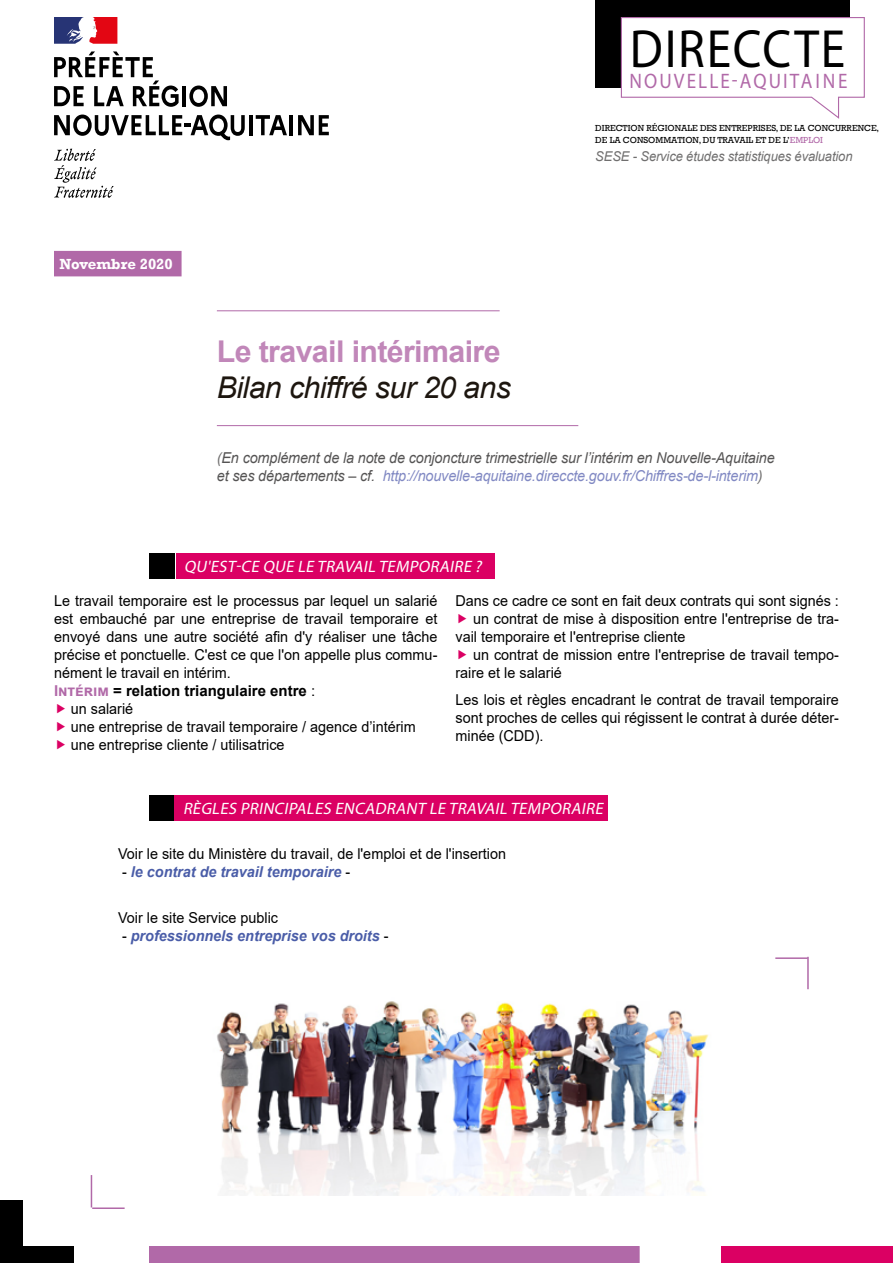
<style>
.page{position:relative;width:893px;height:1263px;background:#fff}
.page>*{position:absolute;margin:0;border:0;box-sizing:border-box;transform-origin:0 0}
.t1{font:54px "Myriad Pro";letter-spacing:.035em;color:#000;scale:.92 1}
.t2{font:700 30px "Arial";letter-spacing:-.02em;color:#c187b9}
.t3{font:italic 30px "Arial";letter-spacing:-.02em;color:#1d160f}
.t4{font:21px "Myriad Pro";letter-spacing:.11em;color:#b169a8;scale:.91 1}
.t5{font:italic 16.5px "Myriad Pro";color:#fff}
.t6{font:15px/18px "Arial";color:#000;text-align:justify;scale:.96 1}
.t7{font:italic 15px/18px "Arial";letter-spacing:-.01em;color:#555454;scale:.96 1}
.t8{font:italic 700 15px "Arial";color:#4a5da8;scale:.96 1}
.t9{font:700 15px "Arial";color:#000}
.t10{font:700 15px "Rockwell";color:#fff}
.t11{font:italic 13.5px "Arial";letter-spacing:-.01em;color:#706f6f;scale:.96 1}
.t12{font:9px/12px "Rockwell";color:#000}
.s1{color:#b169a8}
.s2{color:#706f6f}
.s3{color:#8189c3}
.s4{font-weight:400}
.s5{font-weight:400;font-style:normal;color:#000}
</style>
<div class="page">
<hr style="left:217px;top:310px;width:283px;height:1px;background:#b169a8">
<hr style="left:217px;top:425px;width:361px;height:1px;background:#b169a8">
<img style="left:217px;top:1001px;width:492px;height:195px">
<hr style="left:775px;top:957px;width:33px;height:2px;background:#b169a8">
<hr style="left:807px;top:957px;width:2px;height:32px;background:#b169a8">
<hr style="left:92px;top:1207px;width:33px;height:2px;background:#b169a8">
<hr style="left:91px;top:1175px;width:1px;height:32px;background:#b169a8">
<div style="left:55px;top:251px;width:126px;height:25px;background:#b169a8"></div>
<div style="left:0;top:1200px;width:73px;height:63px;background:#000"></div>
<div style="left:149px;top:1246px;width:491px;height:17px;background:#b169a8"></div>
<div style="left:722px;top:1247px;width:171px;height:16px;background:#db0063"></div>
<div style="left:23px;top:1187px;width:58px;height:59px;background:#fff"></div>
<div style="left:595px;top:0;width:255px;height:88px;background:#000"></div>
<div style="left:620px;top:17px;width:245px;height:102px;background:#fff"></div>
<hr style="left:182px;top:86px;width:4px;height:20px;background:#000">
<svg style="left:189px;top:86px;width:38px;height:21px"></svg>
<svg style="left:54px;top:51px;width:125px;height:56px"></svg>
<svg style="left:54px;top:149px;width:60px;height:49px"></svg>
<svg style="left:54px;top:17px;width:63px;height:27px"></svg>
<svg style="left:54px;top:115px;width:191px;height:25px"></svg>
<hr style="left:249px;top:115px;width:4px;height:20px;background:#000">
<svg style="left:256px;top:115px;width:31px;height:20px"></svg>
<hr style="left:290px;top:115px;width:3px;height:20px;background:#000">
<svg style="left:298px;top:115px;width:31px;height:20px"></svg>
<div style="left:149px;top:553px;width:25px;height:25px;background:#000"></div>
<div style="left:176px;top:553px;width:319px;height:25px;background:#db0063"></div>
<div style="left:149px;top:795px;width:25px;height:26px;background:#000"></div>
<div style="left:174px;top:795px;width:434px;height:26px;background:#db0063"></div>
<h1 class="t1" style="left:630px;top:15px;width:236px">DIRECCTE</h1>
<h3 class="t4" style="left:629px;top:68px;width:241px">NOUVELLE-AQUITAINE</h3>
<p class="t12" style="left:595px;top:123px;width:285px">DIRECTION RÉGIONALE DES ENTREPRISES, DE LA CONCURRENCE,<br>DE LA CONSOMMATION, DU TRAVAIL ET DE L’<span class="s1">EMPLOI</span></p>
<p class="t11" style="left:595px;top:148px;width:269px">SESE - Service études statistiques évaluation</p>
<p class="t10" style="left:59px;top:255px;width:115px">Novembre 2020</p>
<h2 class="t2" style="left:217px;top:330px;width:285px">Le travail intérimaire</h2>
<h2 class="t3" style="left:217px;top:368px;width:296px">Bilan chiffré sur 20 ans</h2>
<p class="t7" style="left:217px;top:449px;width:583px"><span class="s2">(</span>En complément de la note de conjoncture trimestrielle sur l’intérim en Nouvelle-Aquitaine et ses départements – cf. <span class="s3">http://nouvelle-aquitaine.direccte.gouv.fr/Chiffres-de-l-interim</span><span class="s2">)</span></p>
<p class="t5" style="left:184px;top:556px;width:302px">QU'EST-CE QUE LE TRAVAIL TEMPORAIRE ?</p>
<p class="t6" style="left:54px;top:592px;width:401px">Le travail temporaire est le processus par lequel un salarié</p>
<p class="t6" style="left:54px;top:610px;width:401px">est embauché par une entreprise de travail temporaire et</p>
<p class="t6" style="left:54px;top:628px;width:401px">envoyé dans une autre société afin d'y réaliser une tâche</p>
<p class="t6" style="left:54px;top:646px;width:401px">précise et ponctuelle. C'est ce que l'on appelle plus commu-</p>
<p class="t6" style="left:54px;top:664px;width:186px">nément le travail en intérim.</p>
<p class="t9" style="left:54px;top:680px;width:263px"><span class="s1">Intérim</span> = relation triangulaire entre <span class="s4">:</span></p>
<p class="t6" style="left:71px;top:700px;width:67px">un salarié</p>
<p class="t6" style="left:71px;top:718px;width:361px">une entreprise de travail temporaire / agence d’intérim</p>
<p class="t6" style="left:71px;top:736px;width:224px">une entreprise cliente / utilisatrice</p>
<p class="t6" style="left:455px;top:592px;width:401px">Dans ce cadre ce sont en fait deux contrats qui sont signés :</p>
<p class="t6" style="left:473px;top:610px;width:383px">un contrat de mise à disposition entre l'entreprise de tra-</p>
<p class="t6" style="left:455px;top:628px;width:241px">vail temporaire et l'entreprise cliente</p>
<p class="t6" style="left:473px;top:646px;width:383px">un contrat de mission entre l'entreprise de travail tempo-</p>
<p class="t6" style="left:455px;top:664px;width:112px">raire et le salarié</p>
<p class="t6" style="left:455px;top:691px;width:401px">Les lois et règles encadrant le contrat de travail temporaire sont proches de celles qui régissent le contrat à durée déter&shy;minée (CDD).</p>
<p class="t5" style="left:183px;top:798px;width:425px">RÈGLES PRINCIPALES ENCADRANT LE TRAVAIL TEMPORAIRE</p>
<p class="t6" style="left:118px;top:845px;width:406px">Voir le site du Ministère du travail, de l'emploi et de l'insertion</p>
<p class="t8" style="left:122px;top:862px;width:239px"><span class="s5">-</span> le contrat de travail temporaire <span class="s5">-</span></p>
<p class="t6" style="left:118px;top:909px;width:168px">Voir le site Service public</p>
<p class="t8" style="left:122px;top:926px;width:279px"><span class="s5">-</span> professionnels entreprise vos droits <span class="s5">-</span></p>
</div>
